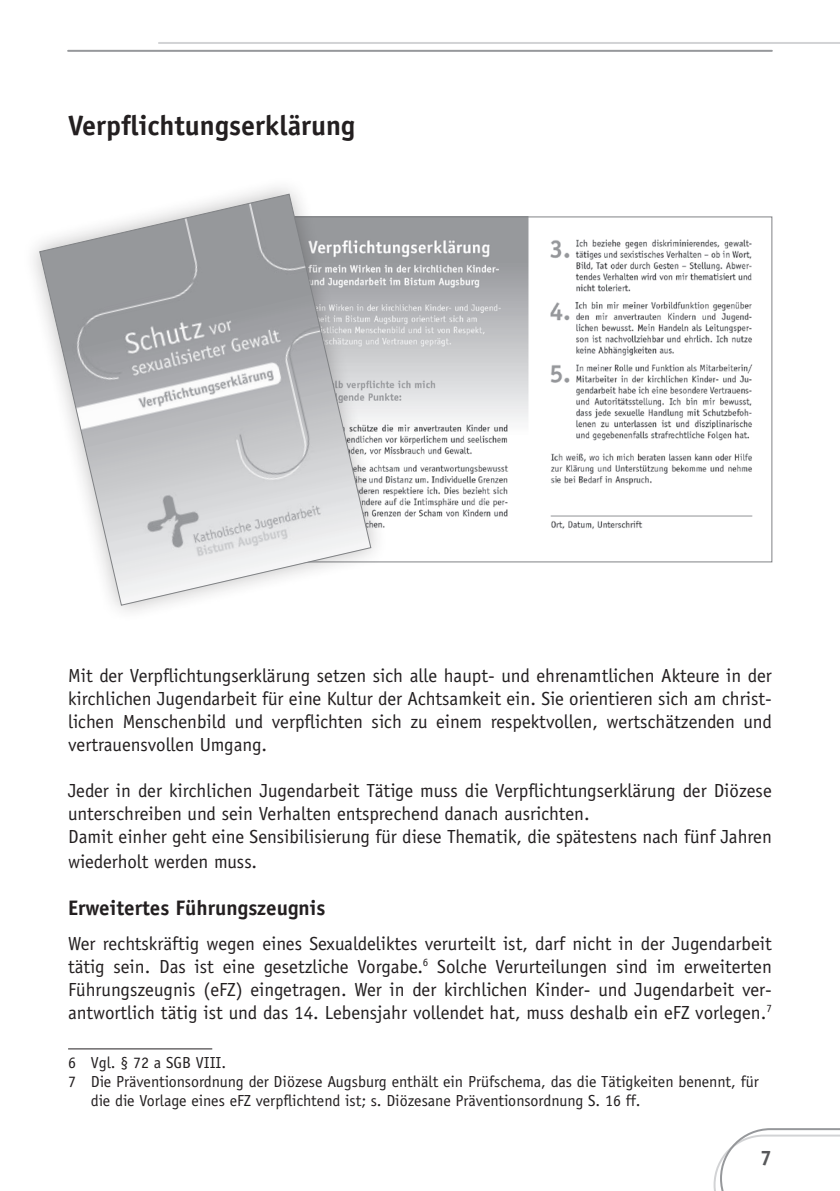
<style>
.page{position:relative;width:840px;height:1191px;background:#fff}
.page>*{position:absolute;margin:0;border:0;box-sizing:border-box;transform-origin:0 0}
.Head_1{font:700 28px "Officina Sans";color:#231f20}
.Head_2{font:700 21px "Officina Sans";color:#231f20}
.t1{font:700 21px "Officina Sans";color:#57585a}
.fliesstext{font:19px/23px "Officina Sans";color:#231f20;text-align:justify}
.fussnote{font:16px/19px "Officina Sans";color:#231f20}
</style>
<div class="page">
<svg style="left:713px;top:1128px;width:126px;height:63px"></svg>
<hr style="left:68px;top:50px;width:703px;height:2px;background:#939598">
<hr style="left:159px;top:42px;width:680px;height:2px;background:#d1d2d4">
<hr style="left:68px;top:1048px;width:144px;height:1px;background:#231f20">
<img style="left:388px;top:219px;width:365px;height:310px">
<div style="left:21px;top:176px;width:367px;height:447px;background:#231f20;opacity:.3"></div>
<svg style="left:39px;top:193px;width:332px;height:413px"></svg>
<p class="Head_1" style="left:68px;top:108px;width:288px">Verpflichtungserklärung</p>
<p class="fliesstext" style="left:68px;top:664px;width:704px">Mit der Verpflichtungserklärung setzen sich alle haupt- und ehrenamtlichen Akteure in der kirchlichen Jugendarbeit für eine Kultur der Achtsamkeit ein. Sie orientieren sich am christ&shy;lichen Menschenbild und verpflichten sich zu einem respektvollen, wertschätzenden und vertrauensvollen Umgang.</p>
<p class="fliesstext" style="left:68px;top:779px;width:704px">Jeder in der kirchlichen Jugendarbeit Tätige muss die Verpflichtungserklärung der Diözese unterschreiben und sein Verhalten entsprechend danach ausrichten.</p>
<p class="fliesstext" style="left:68px;top:824px;width:705px;line-height:25px">Damit einher geht eine Sensibilisierung für diese Thematik, die spätestens nach fünf Jahren wiederholt werden muss.</p>
<p class="Head_2" style="left:68px;top:895px;width:259px">Erweitertes Führungszeugnis</p>
<p class="fliesstext" style="left:68px;top:932px;width:705px">Wer rechtskräftig wegen eines Sexualdeliktes verurteilt ist, darf nicht in der Jugendarbeit tätig sein. Das ist eine gesetzliche Vorgabe.<sup>6</sup> Solche Verurteilungen sind im erweiterten Führungszeugnis (eFZ) eingetragen. Wer in der kirchlichen Kinder- und Jugendarbeit ver&shy;antwortlich tätig ist und das 14. Lebensjahr vollendet hat, muss deshalb ein eFZ vorlegen.<sup>7</sup></p>
<p class="fussnote" style="left:68px;top:1053px;width:160px">6 Vgl. § 72 a SGB VIII.</p>
<p class="fussnote" style="left:91px;top:1072px;width:669px;text-indent:-23px">7 Die Präventionsordnung der Diözese Augsburg enthält ein Prüfschema, das die Tätigkeiten benennt, für die die Vorlage eines eFZ verpflichtend ist; s. Diözesane Präventionsordnung S. 16 ff.</p>
<p class="t1" style="left:759px;top:1144px;width:13px">7</p>
</div>
